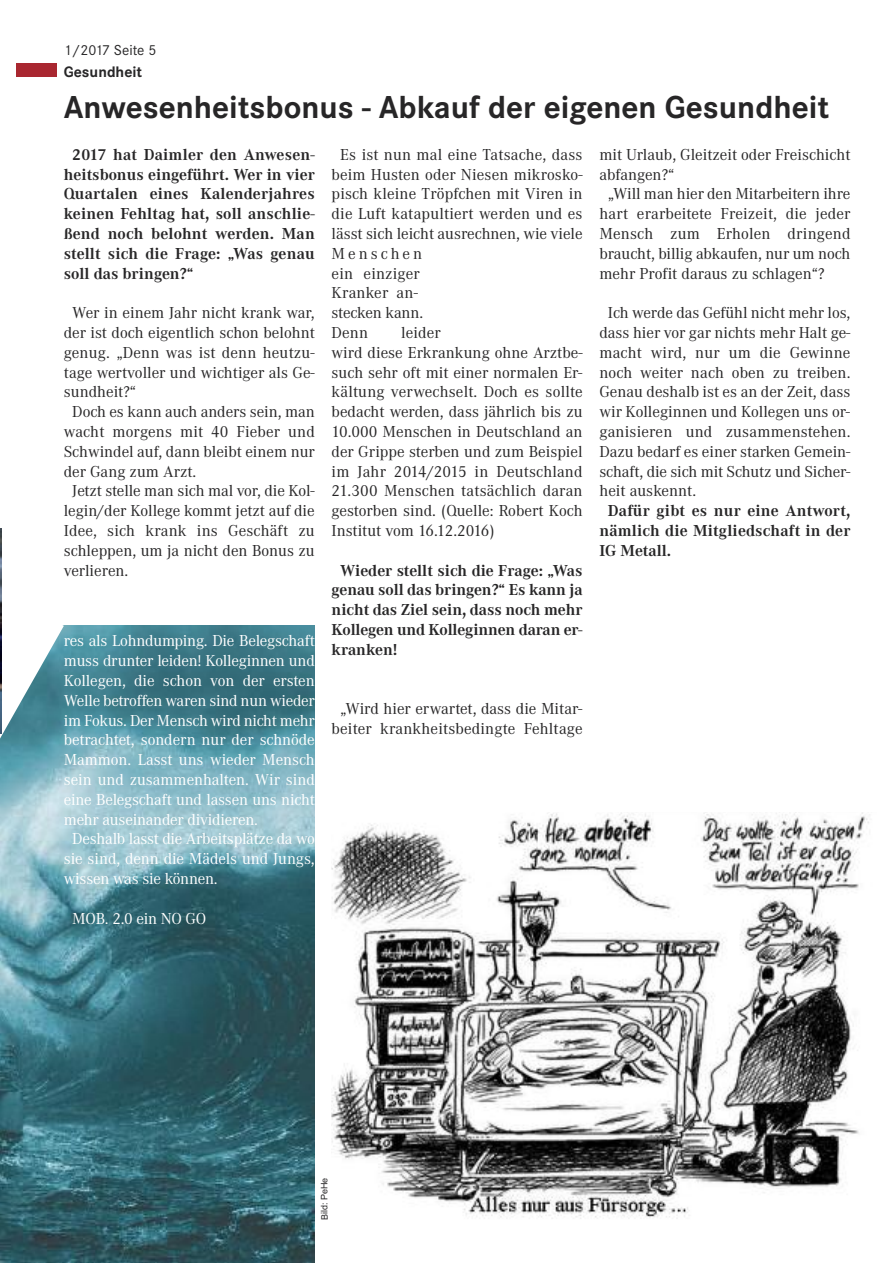
<style>
.page{position:relative;width:893px;height:1263px;background:#fff}
.page>*{position:absolute;margin:0;border:0;box-sizing:border-box;transform-origin:0 0}
.t1{font:700 33px "Corporate S";color:#272627}
.t2{font:16.5px/19.8px "Corporate A";color:#272627}
.t3{font:16.5px "Corporate A";letter-spacing:-.015em;color:#fff}
.t4{font:700 16.5px/19.8px "Corporate A";color:#272627;text-align:justify}
.t5{font:700 15.75px "Corporate S";color:#272627}
.t6{font:15px "Corporate S";color:#272627}
.t7{font:9px "Arial";color:#272627}
</style>
<div class="page">
<img style="left:0;top:625px;width:315px;height:638px">
<div style="left:17px;top:64px;width:40px;height:13px;background:#a92730"></div>
<img style="left:332px;top:812px;width:537px;height:407px">
<svg style="left:0;top:528px;width:64px;height:352px"></svg>
<img style="left:0;top:529px;width:1px;height:204px">
<p class="t6" style="left:64px;top:41px;width:94px">1/2017 Seite 5</p>
<p class="t5" style="left:64px;top:62px;width:80px">Gesundheit</p>
<h1 class="t1" style="left:64px;top:87px;width:767px">Anwesenheitsbonus - Abkauf der eigenen Gesundheit</h1>
<p class="t4" style="left:64px;top:144px;width:253px;text-indent:9px">2017 hat Daimler den Anwesen&shy;heitsbonus eingeführt. Wer in vier Quartalen eines Kalenderjahres keinen Fehltag hat, soll anschlie&shy;ßend noch belohnt werden. Man stellt sich die Frage: „Was genau soll das bringen?“</p>
<p class="t2" style="left:72px;top:303px;width:244px">Wer in einem Jahr nicht krank war,</p>
<p class="t2" style="left:64px;top:322px;width:253px">der ist doch eigentlich schon belohnt</p>
<p class="t2" style="left:64px;top:342px;width:252px">genug. „Denn was ist denn heutzu-</p>
<p class="t2" style="left:64px;top:362px;width:252px">tage wertvoller und wichtiger als Ge-</p>
<p class="t2" style="left:64px;top:382px;width:74px">sundheit?“</p>
<p class="t2" style="left:72px;top:402px;width:244px">Doch es kann auch anders sein, man</p>
<p class="t2" style="left:64px;top:421px;width:253px">wacht morgens mit 40 Fieber und</p>
<p class="t2" style="left:64px;top:441px;width:253px">Schwindel auf, dann bleibt einem nur</p>
<p class="t2" style="left:64px;top:461px;width:134px">der Gang zum Arzt.</p>
<p class="t2" style="left:72px;top:481px;width:244px">Jetzt stelle man sich mal vor, die Kol-</p>
<p class="t2" style="left:64px;top:501px;width:253px">legin/der Kollege kommt jetzt auf die</p>
<p class="t2" style="left:64px;top:520px;width:253px">Idee, sich krank ins Geschäft zu</p>
<p class="t2" style="left:64px;top:540px;width:253px">schleppen, um ja nicht den Bonus zu</p>
<p class="t2" style="left:64px;top:560px;width:66px">verlieren.</p>
<p class="t2" style="left:599px;top:144px;width:253px">mit Urlaub, Gleitzeit oder Freischicht</p>
<p class="t2" style="left:599px;top:164px;width:77px">abfangen?“</p>
<p class="t2" style="left:608px;top:184px;width:244px">„Will man hier den Mitarbeitern ihre</p>
<p class="t2" style="left:599px;top:204px;width:253px">hart erarbeitete Freizeit, die jeder</p>
<p class="t2" style="left:599px;top:223px;width:253px">Mensch zum Erholen dringend</p>
<p class="t2" style="left:599px;top:243px;width:253px">braucht, billig abkaufen, nur um noch</p>
<p class="t2" style="left:599px;top:263px;width:227px">mehr Profit daraus zu schlagen“?</p>
<p class="t2" style="left:599px;top:303px;width:253px;text-align:justify;text-indent:9px">Ich werde das Gefühl nicht mehr los, dass hier vor gar nichts mehr Halt ge&shy;macht wird, nur um die Gewinne noch weiter nach oben zu treiben.<br>Genau deshalb ist es an der Zeit, dass wir Kolleginnen und Kollegen uns or&shy;ganisieren und zusammenstehen.<br>Dazu bedarf es einer starken Gemein&shy;schaft, die sich mit Schutz und Sicher&shy;heit auskennt.</p>
<p class="t4" style="left:599px;top:501px;width:253px;text-indent:9px">Dafür gibt es nur eine Antwort, nämlich die Mitgliedschaft in der IG Metall.</p>
<p class="t2" style="left:332px;top:144px;width:253px;text-indent:9px">Es ist nun mal eine Tatsache, dass beim Husten oder Niesen mikrosko&shy;pisch kleine Tröpfchen mit Viren in die Luft katapultiert werden und es lässt sich leicht ausrechnen, wie viele<br>Menschen<br>ein einziger<br>Kranker an-<br>stecken kann.<br>Denn</p>
<p class="t2" style="left:332px;top:322px;width:253px;text-indent:70px">leider<br>wird diese Erkrankung ohne Arztbe&shy;such sehr oft mit einer normalen Er&shy;kältung verwechselt. Doch es sollte bedacht werden, dass jährlich bis zu<br>10.000 Menschen in Deutschland an der Grippe sterben und zum Beispiel im Jahr 2014/2015 in Deutschland<br>21.300 Menschen tatsächlich daran gestorben sind. (Quelle: Robert Koch<br>Institut vom 16.12.2016)</p>
<p class="t4" style="left:332px;top:560px;width:253px;text-indent:9px">Wieder stellt sich die Frage: „Was genau soll das bringen?“ Es kann ja nicht das Ziel sein, dass noch mehr Kollegen und Kolleginnen daran er&shy;kranken!</p>
<p class="t3" style="left:64px;top:631px;width:253px">res als Lohndumping. Die Belegschaft</p>
<p class="t3" style="left:64px;top:651px;width:253px">muss drunter leiden! Kolleginnen und</p>
<p class="t3" style="left:64px;top:670px;width:253px">Kollegen, die schon von der ersten</p>
<p class="t3" style="left:64px;top:690px;width:253px">Welle betroffen waren sind nun wieder</p>
<p class="t3" style="left:64px;top:710px;width:253px">im Fokus. Der Mensch wird nicht mehr</p>
<p class="t3" style="left:64px;top:730px;width:253px">betrachtet, sondern nur der schnöde</p>
<p class="t3" style="left:64px;top:750px;width:253px">Mammon. Lasst uns wieder Mensch</p>
<p class="t3" style="left:64px;top:769px;width:253px">sein und zusammenhalten. Wir sind</p>
<p class="t3" style="left:64px;top:789px;width:253px">eine Belegschaft und lassen uns nicht</p>
<p class="t3" style="left:64px;top:809px;width:196px">mehr auseinander dividieren.</p>
<p class="t3" style="left:72px;top:829px;width:244px">Deshalb lasst die Arbeitsplätze da wo</p>
<p class="t3" style="left:64px;top:849px;width:253px">sie sind, denn die Mädels und Jungs,</p>
<p class="t3" style="left:64px;top:868px;width:155px">wissen was sie können.</p>
<p class="t3" style="left:72px;top:908px;width:135px">MOB. 2.0 ein NO GO</p>
<p class="t2" style="left:332px;top:699px;width:253px;text-align:center">„Wird hier erwartet, dass die Mitar&shy;beiter krankheitsbedingte Fehltage</p>
<p class="t7" style="left:319px;top:1220px;width:44px;rotate:-90deg">Bi dl : PeHe</p>
</div>
